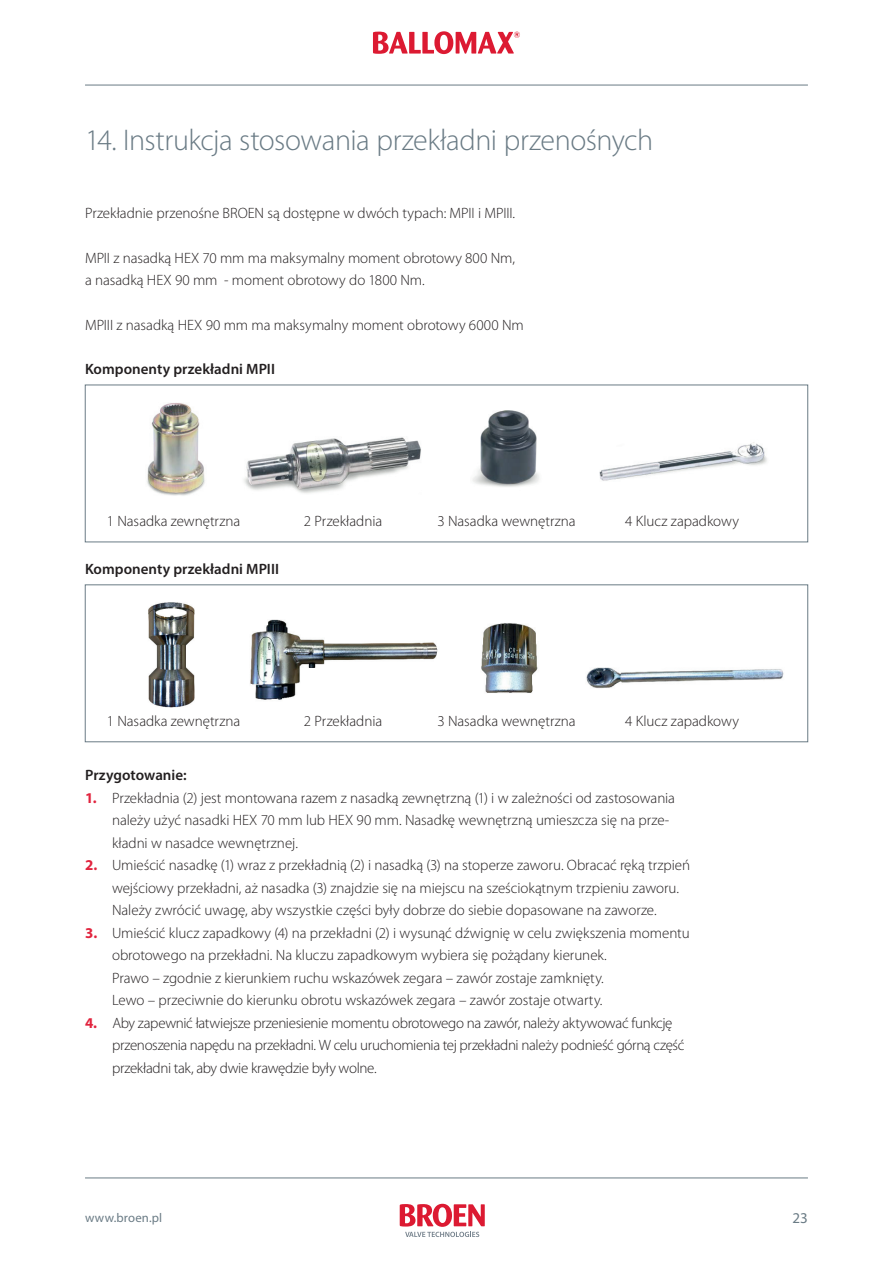
<style>
.page{position:relative;width:893px;height:1263px;background:#fff}
.page>*{position:absolute;margin:0;border:0;box-sizing:border-box;transform-origin:0 0}
.t1{font:300 30px "Myriad Pro";letter-spacing:-.015em;color:#6a7b85}
.t2{font:300 15px/22.5px "Myriad Pro";letter-spacing:-.005em;color:#231f20}
.t3{font:300 15px/22.5px "Myriad Pro";letter-spacing:-.025em;color:#231f20}
.t4{font:600 15px "Myriad Pro";color:#231f20}
.t5{font:15px "Myriad Pro";color:#6a7b85}
.t6{font:12.75px "Myriad Pro";letter-spacing:.01em;color:#6a7b85}
.s1{font-weight:700;color:#e1243e}
</style>
<div class="page">
<svg style="left:373px;top:31px;width:147px;height:23px"></svg>
<svg style="left:400px;top:1204px;width:85px;height:33px"></svg>
<hr style="left:85px;top:85px;width:723px;height:1px;background:#6a7b85">
<hr style="left:85px;top:1178px;width:723px;height:1px;background:#6a7b85">
<img style="left:147px;top:403px;width:58px;height:93px">
<div style="left:85px;top:585px;width:723px;height:157px;border:1px solid #6a7b85"></div>
<img style="left:148px;top:602px;width:47px;height:106px">
<img style="left:586px;top:667px;width:198px;height:22px">
<img style="left:250px;top:619px;width:188px;height:81px">
<img style="left:481px;top:623px;width:57px;height:70px">
<img style="left:600px;top:442px;width:167px;height:39px">
<img style="left:244px;top:437px;width:177px;height:57px">
<img style="left:472px;top:410px;width:67px;height:77px">
<h1 class="t1" style="left:85px;top:122px;width:570px">14. Instrukcja stosowania przekładni przenośnych</h1>
<p class="t2" style="left:85px;top:201px;width:432px">Przekładnie przenośne BROEN są dostępne w dwóch typach: MPII i MPIII.</p>
<p class="t2" style="left:85px;top:246px;width:432px">MPII z nasadką HEX 70 mm ma maksymalny moment obrotowy 800 Nm, a nasadką HEX 90 mm - moment obrotowy do 1800 Nm.</p>
<p class="t2" style="left:85px;top:314px;width:440px">MPIII z nasadką HEX 90 mm ma maksymalny moment obrotowy 6000 Nm</p>
<p class="t4" style="left:85px;top:360px;width:191px">Komponenty przekładni MPII</p>
<p class="t2" style="left:107px;top:510px;width:135px">1 Nasadka zewnętrzna</p>
<p class="t2" style="left:304px;top:510px;width:80px">2 Przekładnia</p>
<p class="t2" style="left:437px;top:510px;width:140px">3 Nasadka wewnętrzna</p>
<p class="t2" style="left:625px;top:510px;width:115px">4 Klucz zapadkowy</p>
<p class="t4" style="left:85px;top:560px;width:195px">Komponenty przekładni MPIII</p>
<p class="t2" style="left:107px;top:710px;width:135px">1 Nasadka zewnętrzna</p>
<p class="t2" style="left:304px;top:710px;width:80px">2 Przekładnia</p>
<p class="t2" style="left:437px;top:710px;width:140px">3 Nasadka wewnętrzna</p>
<p class="t2" style="left:625px;top:710px;width:115px">4 Klucz zapadkowy</p>
<p class="t4" style="left:85px;top:765px;width:103px">Przygotowanie:</p>
<p class="t2" style="left:112px;top:786px;width:565px;text-indent:-27px"><span class="s1">1.</span> Przekładnia (2) jest montowana razem z nasadką zewnętrzną (1) i w zależności od zastosowania należy użyć nasadki HEX 70 mm lub HEX 90 mm. Nasadkę wewnętrzną umieszcza się na prze&shy;kładni w nasadce wewnętrznej.</p>
<p class="t2" style="left:112px;top:854px;width:580px;text-indent:-27px"><span class="s1">2.</span> Umieścić nasadkę (1) wraz z przekładnią (2) i nasadką (3) na stoperze zaworu. Obracać ręką trzpień wejściowy przekładni, aż nasadka (3) znajdzie się na miejscu na sześciokątnym trzpieniu zaworu.<br>Należy zwrócić uwagę, aby wszystkie części były dobrze do siebie dopasowane na zaworze.</p>
<p class="t2" style="left:112px;top:921px;width:579px;text-indent:-27px"><span class="s1">3.</span> Umieścić klucz zapadkowy (4) na przekładni (2) i wysunąć dźwignię w celu zwiększenia momentu obrotowego na przekładni. Na kluczu zapadkowym wybiera się pożądany kierunek.<br>Prawo – zgodnie z kierunkiem ruchu wskazówek zegara – zawór zostaje zamknięty.<br>Lewo – przeciwnie do kierunku obrotu wskazówek zegara – zawór zostaje otwarty.</p>
<p class="t3" style="left:112px;top:1011px;width:574px;text-indent:-27px"><span class="s1">4.</span> Aby zapewnić łatwiejsze przeniesienie momentu obrotowego na zawór, należy aktywować funkcję przenoszenia napędu na przekładni. W celu uruchomienia tej przekładni należy podnieść górną część przekładni tak, aby dwie krawędzie były wolne.</p>
<p class="t6" style="left:85px;top:1209px;width:79px">www.broen.pl</p>
<p class="t5" style="left:793px;top:1209px;width:17px">23</p>
</div>
